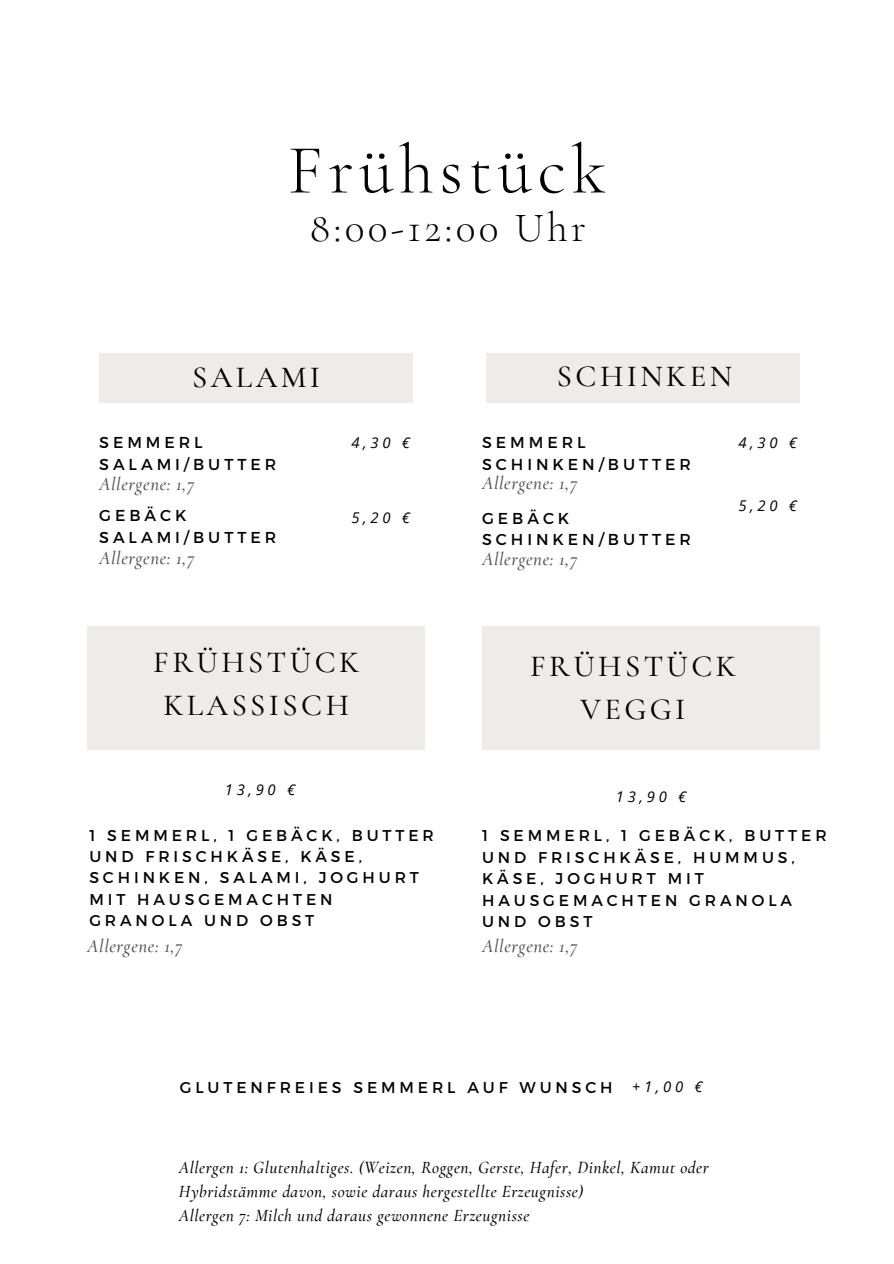
<style>
.page{position:relative;width:894px;height:1264px;background:#fff}
.page>*{position:absolute;margin:0;border:0;box-sizing:border-box;transform-origin:0 0}
.t1{font:300 70.05px "Cormorant Garamond";letter-spacing:.08em;color:#000}
.t2{font:300 41.55px "Cormorant Garamond";letter-spacing:.08em;color:#000}
.t3{font:500 30.6px/42.8px "Cormorant Garamond";letter-spacing:.11em;color:#000;text-align:center}
.t4{font:italic 500 18.75px "Cormorant Garamond";letter-spacing:.03em;color:#545454}
.t5{font:italic 500 17.25px/23.7px "Cormorant Garamond";letter-spacing:.03em;color:#000}
.t6{font:15.75px "Montserrat";letter-spacing:.25em;color:#000}
.t7{font:15.6px/21.3px "Montserrat";letter-spacing:.25em;color:#000}
.t8{font:italic 14.85px "Open Sans";letter-spacing:.25em;color:#000}
</style>
<div class="page">
<div style="left:99px;top:353px;width:314px;height:49px;background:#efebe8"></div>
<div style="left:486px;top:353px;width:313px;height:49px;background:#efebe8"></div>
<div style="left:87px;top:626px;width:338px;height:124px;background:#efebe8"></div>
<div style="left:482px;top:626px;width:337px;height:124px;background:#efebe8"></div>
<h1 class="t1" style="left:287px;top:128px;width:320px">Frühstück</h1>
<h1 class="t2" style="left:310px;top:202px;width:277px">8:00-12:00 Uhr</h1>
<h2 class="t3" style="left:192px;top:356px;width:129px">SALAMI</h2>
<p class="t3" style="left:557px;top:355px;width:176px">SCHINKEN</p>
<p class="t6" style="left:99px;top:432px;width:105px">SEMMERL</p>
<p class="t6" style="left:99px;top:454px;width:178px">SALAMI/BUTTER</p>
<p class="t6" style="left:99px;top:505px;width:89px">GEBÄCK</p>
<h3 class="t6" style="left:99px;top:527px;width:178px">SALAMI/BUTTER</h3>
<p class="t4" style="left:99px;top:473px;width:97px">Allergene: 1,7</p>
<p class="t8" style="left:351px;top:432px;width:60px">4,30 €</p>
<p class="t8" style="left:351px;top:507px;width:60px">5,20 €</p>
<h3 class="t6" style="left:482px;top:432px;width:105px">SEMMERL</h3>
<h2 class="t6" style="left:482px;top:454px;width:210px">SCHINKEN/BUTTER</h2>
<p class="t6" style="left:482px;top:508px;width:89px">GEBÄCK</p>
<p class="t6" style="left:482px;top:529px;width:210px">SCHINKEN/BUTTER</p>
<h3 class="t4" style="left:482px;top:471px;width:97px">Allergene: 1,7</h3>
<p class="t8" style="left:738px;top:432px;width:60px">4,30 €</p>
<h3 class="t8" style="left:738px;top:494px;width:60px">5,20 €</h3>
<p class="t4" style="left:99px;top:546px;width:97px">Allergene: 1,7</p>
<h2 class="t4" style="left:482px;top:548px;width:97px">Allergene: 1,7</h2>
<p class="t3" style="left:153px;top:641px;width:207px">FRÜHSTÜCK<br>KLASSISCH</p>
<p class="t3" style="left:530px;top:645px;width:207px">FRÜHSTÜCK<br>VEGGI</p>
<p class="t8" style="left:225px;top:779px;width:72px">13,90 €</p>
<h2 class="t7" style="left:89px;top:823px;width:346px">1 SEMMERL, 1 GEBÄCK, BUTTER<br>UND FRISCHKÄSE, KÄSE,<br>SCHINKEN, SALAMI, JOGHURT<br>MIT HAUSGEMACHTEN<br>GRANOLA UND OBST</h2>
<p class="t8" style="left:615px;top:785px;width:72px">13,90 €</p>
<h3 class="t7" style="left:482px;top:824px;width:346px">1 SEMMERL, 1 GEBÄCK, BUTTER<br>UND FRISCHKÄSE, HUMMUS,<br>KÄSE, JOGHURT MIT<br>HAUSGEMACHTEN GRANOLA<br>UND OBST</h3>
<h3 class="t4" style="left:87px;top:935px;width:97px">Allergene: 1,7</h3>
<p class="t4" style="left:482px;top:934px;width:97px">Allergene: 1,7</p>
<p class="t7" style="left:180px;top:1075px;width:434px">GLUTENFREIES SEMMERL AUF WUNSCH</p>
<h3 class="t8" style="left:632px;top:1076px;width:72px">+1,00 €</h3>
<p class="t5" style="left:179px;top:1155px;width:531px">Allergen 1: Glutenhaltiges. (Weizen, Roggen, Gerste, Hafer, Dinkel, Kamut oder<br>Hybridstämme davon, sowie daraus hergestellte Erzeugnisse)<br>Allergen 7: Milch und daraus gewonnene Erzeugnisse</p>
</div>
